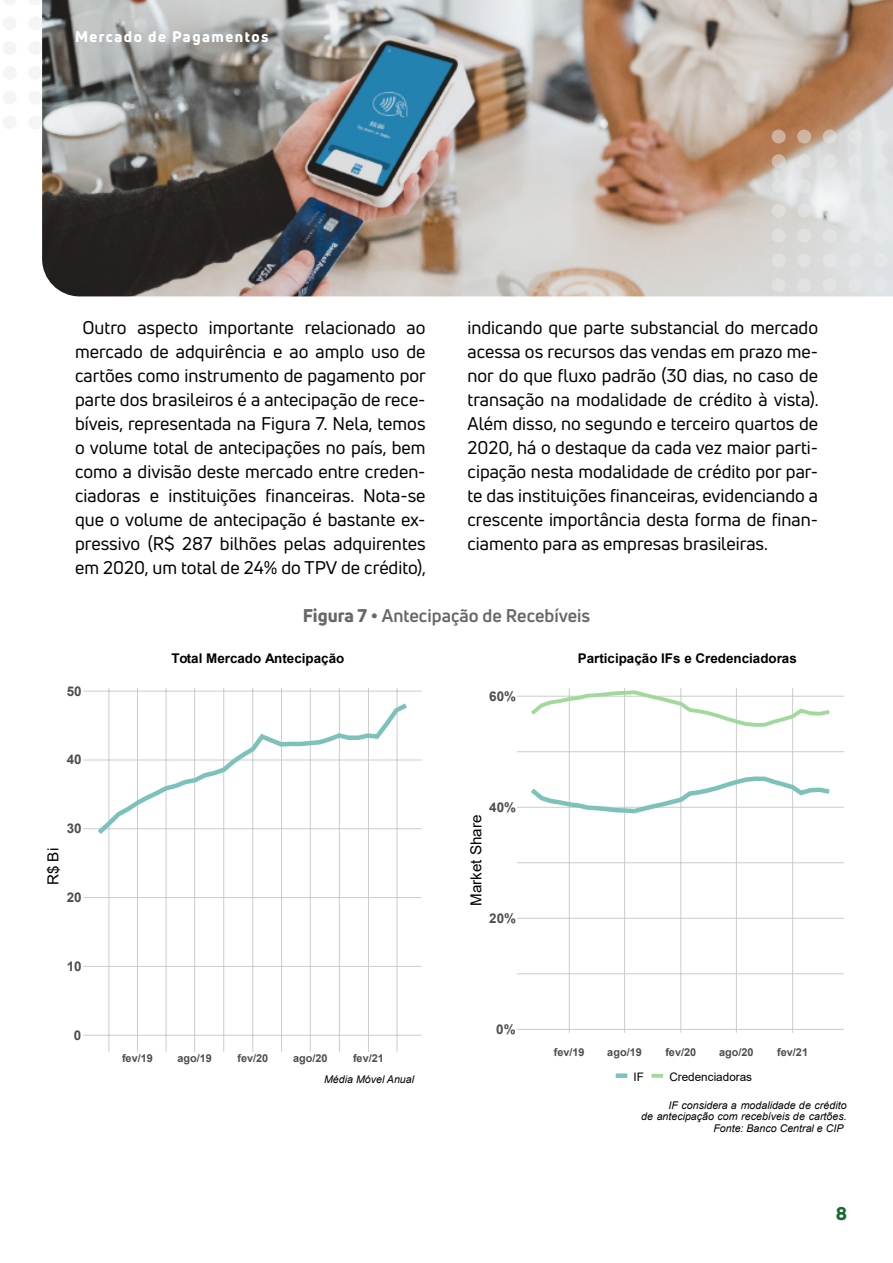
<style>
.page{position:relative;width:893px;height:1263px;background:#fff}
.page>*{position:absolute;margin:0;border:0;box-sizing:border-box;transform-origin:0 0}
.t1{font:18px/24px "Uni Neue";color:#000;text-align:center}
.t2{font:700 18px "Uni Neue";color:#686868}
.t3{font:800 18px "Uni Neue";color:#126930}
.t4{font:15.15px "Arial";color:#000}
.t5{font:800 15px "Uni Neue";letter-spacing:.1em;color:#fff}
.t6{font:700 13.35px "Arial";color:#000}
.t7{font:700 13.35px "Arial";color:#4d4d4d}
.t8{font:11.7px "Arial";color:#000}
.t9{font:700 10.8px "Arial";color:#4d4d4d}
.t10{font:italic 10.65px/11.4px "Arial";color:#000;text-align:right}
.s1{font-weight:800}
</style>
<div class="page">
<div style="left:28px;top:115px;width:14px;height:14px;background:#f5f5f5;border-radius:50%"></div>
<div style="left:28px;top:91px;width:14px;height:14px;background:#f5f5f5;border-radius:50%"></div>
<div style="left:28px;top:66px;width:14px;height:14px;background:#f5f5f5;border-radius:50%"></div>
<div style="left:28px;top:41px;width:14px;height:14px;background:#f5f5f5;border-radius:50%"></div>
<div style="left:28px;top:16px;width:14px;height:14px;background:#f5f5f5;border-radius:50%"></div>
<div style="left:3px;top:115px;width:14px;height:14px;background:#f5f5f5;border-radius:50%"></div>
<div style="left:3px;top:91px;width:14px;height:14px;background:#f5f5f5;border-radius:50%"></div>
<div style="left:3px;top:66px;width:14px;height:14px;background:#f5f5f5;border-radius:50%"></div>
<div style="left:3px;top:41px;width:14px;height:14px;background:#f5f5f5;border-radius:50%"></div>
<div style="left:3px;top:16px;width:14px;height:14px;background:#f5f5f5;border-radius:50%"></div>
<img style="left:42px;top:0;width:851px;height:296px">
<div style="left:874px;top:278px;width:14px;height:14px;background:#e4e6e8;border-radius:50%"></div>
<div style="left:874px;top:253px;width:14px;height:14px;background:#e3e5e7;border-radius:50%"></div>
<div style="left:874px;top:229px;width:14px;height:14px;background:#ebebeb;border-radius:50%"></div>
<div style="left:874px;top:204px;width:14px;height:14px;background:#ebebeb;border-radius:50%"></div>
<div style="left:874px;top:179px;width:14px;height:14px;background:#e4e6e7;border-radius:50%"></div>
<div style="left:874px;top:154px;width:14px;height:14px;background:#ebebeb;border-radius:50%"></div>
<div style="left:874px;top:129px;width:14px;height:14px;background:#ebebeb;border-radius:50%"></div>
<div style="left:848px;top:278px;width:14px;height:14px;background:#e4e4e5;border-radius:50%"></div>
<div style="left:848px;top:253px;width:14px;height:14px;background:#e3e5e7;border-radius:50%"></div>
<div style="left:848px;top:229px;width:14px;height:14px;background:#e4e6e7;border-radius:50%"></div>
<div style="left:848px;top:204px;width:14px;height:14px;background:#ebebeb;border-radius:50%"></div>
<div style="left:848px;top:179px;width:14px;height:14px;background:#ebebeb;border-radius:50%"></div>
<div style="left:848px;top:154px;width:14px;height:14px;background:#e3e5e6;border-radius:50%"></div>
<div style="left:848px;top:129px;width:14px;height:14px;background:#e2e3e4;border-radius:50%"></div>
<div style="left:823px;top:278px;width:14px;height:14px;background:#e2e3e3;border-radius:50%"></div>
<div style="left:823px;top:253px;width:14px;height:14px;background:#e3e4e3;border-radius:50%"></div>
<div style="left:823px;top:229px;width:14px;height:14px;background:#e2e2e2;border-radius:50%"></div>
<svg style="left:823px;top:204px;width:14px;height:14px"></svg>
<div style="left:823px;top:179px;width:14px;height:14px;background:#ebebeb;border-radius:50%"></div>
<div style="left:823px;top:154px;width:14px;height:14px;background:#e2e3e2;border-radius:50%"></div>
<svg style="left:823px;top:129px;width:14px;height:14px"></svg>
<div style="left:797px;top:278px;width:14px;height:14px;background:#e1e1e1;border-radius:50%"></div>
<div style="left:797px;top:253px;width:14px;height:14px;background:#e1e1e0;border-radius:50%"></div>
<div style="left:797px;top:229px;width:14px;height:14px;background:#e1e1df;border-radius:50%"></div>
<div style="left:797px;top:204px;width:14px;height:14px;background:#dfe0df;border-radius:50%"></div>
<div style="left:797px;top:179px;width:14px;height:14px;background:#e1e2e2;border-radius:50%"></div>
<div style="left:797px;top:154px;width:14px;height:14px;background:#e0e1e1;border-radius:50%"></div>
<div style="left:797px;top:129px;width:14px;height:14px;background:#d0b5a2;border-radius:50%"></div>
<div style="left:772px;top:278px;width:14px;height:14px;background:#e1e1e0;border-radius:50%"></div>
<div style="left:772px;top:253px;width:14px;height:14px;background:#e0e0df;border-radius:50%"></div>
<div style="left:772px;top:229px;width:14px;height:14px;background:#e0dfdd;border-radius:50%"></div>
<div style="left:772px;top:204px;width:14px;height:14px;background:#dfddda;border-radius:50%"></div>
<div style="left:772px;top:179px;width:14px;height:14px;background:#e1e2e2;border-radius:50%"></div>
<svg style="left:772px;top:154px;width:14px;height:14px"></svg>
<div style="left:772px;top:129px;width:14px;height:14px;background:#ceb19c;border-radius:50%"></div>
<hr style="left:109px;top:688px;width:1px;height:364px;background:#ccc">
<hr style="left:166px;top:688px;width:1px;height:364px;background:#ccc">
<hr style="left:223px;top:688px;width:1px;height:364px;background:#ccc">
<hr style="left:281px;top:688px;width:1px;height:364px;background:#ccc">
<hr style="left:339px;top:688px;width:1px;height:364px;background:#ccc">
<hr style="left:397px;top:688px;width:1px;height:364px;background:#ccc">
<hr style="left:83px;top:1035px;width:339px;height:1px;background:#ccc">
<hr style="left:83px;top:966px;width:339px;height:1px;background:#ccc">
<hr style="left:83px;top:897px;width:339px;height:1px;background:#ccc">
<hr style="left:83px;top:828px;width:339px;height:1px;background:#ccc">
<hr style="left:83px;top:760px;width:339px;height:1px;background:#ccc">
<hr style="left:83px;top:691px;width:339px;height:1px;background:#ccc">
<hr style="left:137px;top:688px;width:1px;height:364px;background:#ccc">
<hr style="left:194px;top:688px;width:1px;height:364px;background:#ccc">
<hr style="left:252px;top:688px;width:1px;height:364px;background:#ccc">
<hr style="left:310px;top:688px;width:1px;height:364px;background:#ccc">
<hr style="left:368px;top:688px;width:1px;height:364px;background:#ccc">
<svg style="left:93px;top:699px;width:319px;height:140px"></svg>
<hr style="left:517px;top:973px;width:327px;height:1px;background:#ccc">
<hr style="left:517px;top:862px;width:327px;height:1px;background:#ccc">
<hr style="left:517px;top:751px;width:327px;height:1px;background:#ccc">
<hr style="left:517px;top:1029px;width:327px;height:1px;background:#ccc">
<hr style="left:517px;top:918px;width:327px;height:1px;background:#ccc">
<hr style="left:517px;top:807px;width:327px;height:1px;background:#ccc">
<hr style="left:517px;top:696px;width:327px;height:1px;background:#ccc">
<hr style="left:569px;top:688px;width:1px;height:345px;background:#ccc">
<hr style="left:624px;top:688px;width:1px;height:345px;background:#ccc">
<hr style="left:680px;top:688px;width:1px;height:345px;background:#ccc">
<hr style="left:736px;top:688px;width:1px;height:345px;background:#ccc">
<hr style="left:792px;top:688px;width:1px;height:345px;background:#ccc">
<svg style="left:526px;top:774px;width:308px;height:42px"></svg>
<svg style="left:527px;top:688px;width:307px;height:41px"></svg>
<div style="left:616px;top:1073px;width:11px;height:5px;background:#7dc2ba"></div>
<svg style="left:651px;top:1074px;width:12px;height:4px"></svg>
<p class="t5" style="left:75px;top:27px;width:195px">Mercado de Pagamentos</p>
<p class="t1" style="left:75px;top:315px;width:352px">Outro aspecto importante relacionado ao mercado de adquirência e ao amplo uso de cartões como instrumento de pagamento por parte dos brasileiros é a antecipação de rece&shy;bíveis, representada na Figura 7. Nela, temos o volume total de antecipações no país, bem como a divisão deste mercado entre creden&shy;ciadoras e instituições financeiras. Nota-se que o volume de antecipação é bastante ex&shy;pressivo (R$ 287 bilhões pelas adquirentes em 2020, um total de 24% do TPV de crédito),</p>
<p class="t1" style="left:467px;top:315px;width:353px;text-align:justify">indicando que parte substancial do mercado acessa os recursos das vendas em prazo me&shy;nor do que fluxo padrão (30 dias, no caso de transação na modalidade de crédito à vista).<br>Além disso, no segundo e terceiro quartos de 2020, há o destaque da cada vez maior parti&shy;cipação nesta modalidade de crédito por par&shy;te das instituições financeiras, evidenciando a crescente importância desta forma de finan&shy;ciamento para as empresas brasileiras.</p>
<p class="t2" style="left:303px;top:604px;width:289px"><span class="s1">Figura 7 •</span> Antecipação de Recebíveis</p>
<p class="t7" style="left:67px;top:681px;width:16px">50</p>
<p class="t7" style="left:67px;top:750px;width:16px">40</p>
<p class="t7" style="left:67px;top:819px;width:16px">30</p>
<p class="t4" style="left:43px;top:885px;width:39px;rotate:-90deg">R$ Bi</p>
<p class="t7" style="left:67px;top:888px;width:16px">20</p>
<p class="t7" style="left:67px;top:957px;width:16px">10</p>
<p class="t7" style="left:74px;top:1025px;width:9px">0</p>
<p class="t6" style="left:171px;top:649px;width:174px">Total Mercado Antecipação</p>
<p class="t9" style="left:122px;top:1051px;width:32px">fev/19</p>
<p class="t9" style="left:177px;top:1051px;width:36px">ago/19</p>
<p class="t9" style="left:237px;top:1051px;width:32px">fev/20</p>
<p class="t9" style="left:293px;top:1051px;width:36px">ago/20</p>
<p class="t9" style="left:353px;top:1051px;width:32px">fev/21</p>
<p class="t10" style="left:324px;top:1073px;width:92px">Média Móvel Anual</p>
<p class="t7" style="left:489px;top:687px;width:28px">60%</p>
<p class="t6" style="left:578px;top:649px;width:221px">Participação IFs e Credenciadoras</p>
<p class="t7" style="left:489px;top:798px;width:28px">40%</p>
<p class="t4" style="left:466px;top:906px;width:93px;rotate:-90deg">Market Share</p>
<p class="t7" style="left:489px;top:909px;width:28px">20%</p>
<p class="t7" style="left:496px;top:1020px;width:21px">0%</p>
<p class="t9" style="left:554px;top:1044px;width:32px">fev/19</p>
<p class="t9" style="left:607px;top:1044px;width:36px">ago/19</p>
<p class="t9" style="left:665px;top:1044px;width:32px">fev/20</p>
<p class="t9" style="left:719px;top:1044px;width:36px">ago/20</p>
<p class="t9" style="left:777px;top:1044px;width:32px">fev/21</p>
<p class="t8" style="left:633px;top:1068px;width:12px">IF</p>
<p class="t8" style="left:669px;top:1068px;width:84px">Credenciadoras</p>
<p class="t10" style="left:641px;top:1099px;width:207px">IF considera a modalidade de crédito<br>de antecipação com recebíveis de cartões.<br>Fonte: Banco Central e CIP</p>
<p class="t3" style="left:836px;top:1202px;width:13px">8</p>
</div>
